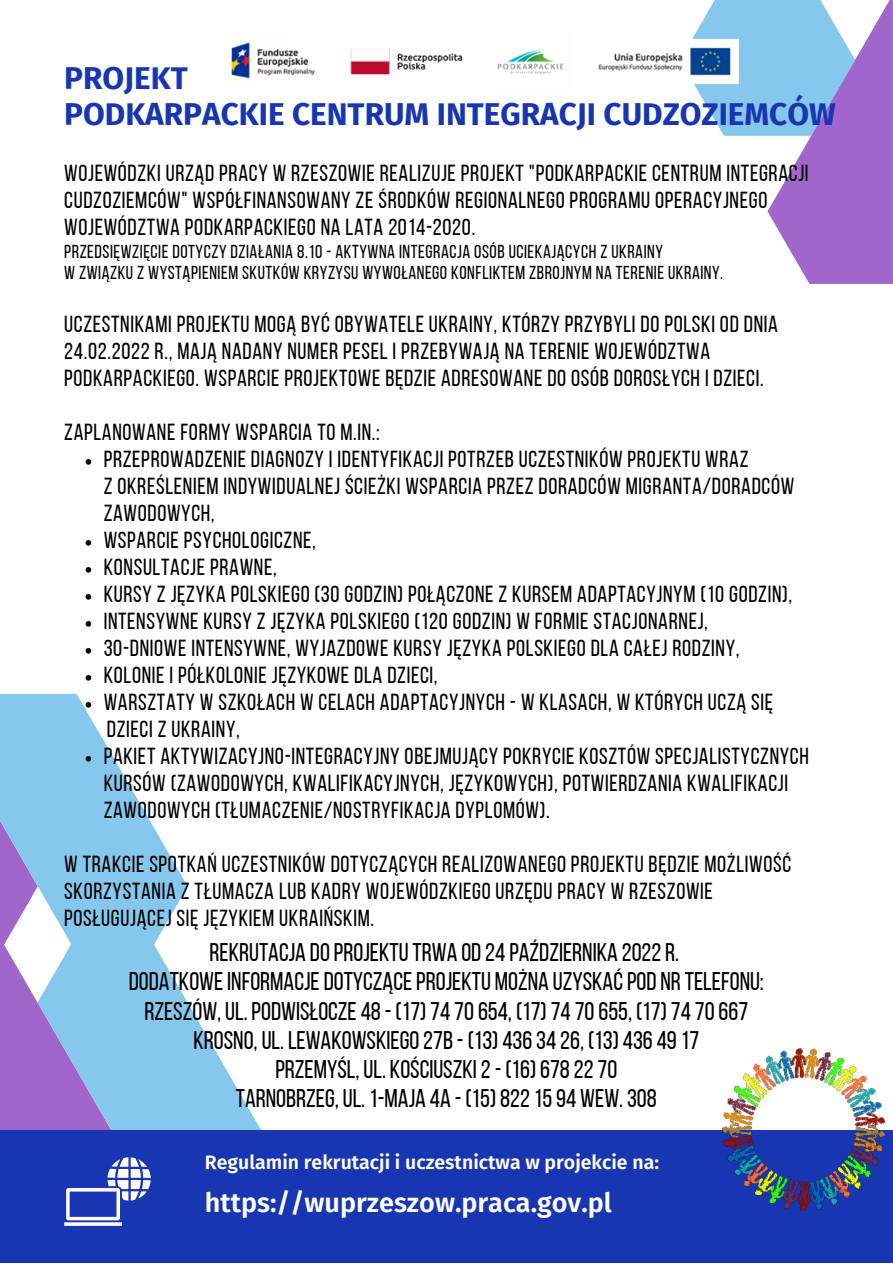
<style>
.page{position:relative;width:893px;height:1264px;background:#fff}
.page>*{position:absolute;margin:0;border:0;box-sizing:border-box;transform-origin:0 0}
.t1{font:700 31.5px/36px "Fira Sans";color:#1836b2}
.t2{font:600 27px "Fira Sans";color:#fff}
.t3{font:25.5px/29.2px "Bebas Neue";color:#000;text-align:center}
.t4{font:23.25px/27px "Bebas Neue";letter-spacing:.03em;color:#000}
.t5{font:600 19.5px "Fira Sans";color:#fff}
.t6{font:18.75px/21.3px "Bebas Neue";letter-spacing:.03em;color:#000}
</style>
<div class="page">
<svg style="left:151px;top:823px;width:37px;height:117px;fill:#86c7ed"></svg>
<svg style="left:697px;top:0;width:195px;height:283px"></svg>
<svg style="left:151px;top:940px;width:110px;height:190px;fill:#86c7ed"></svg>
<div style="left:0;top:1130px;width:892px;height:132px;background:#1836b2"></div>
<img style="left:229px;top:31px;width:509px;height:60px">
<img style="left:722px;top:1048px;width:162px;height:162px">
<svg style="left:86px;top:459px;width:5px;height:5px"></svg>
<svg style="left:86px;top:540px;width:5px;height:5px"></svg>
<svg style="left:86px;top:567px;width:5px;height:5px"></svg>
<svg style="left:86px;top:594px;width:5px;height:5px"></svg>
<svg style="left:86px;top:621px;width:5px;height:5px"></svg>
<svg style="left:86px;top:648px;width:5px;height:5px"></svg>
<svg style="left:86px;top:675px;width:5px;height:5px"></svg>
<svg style="left:0;top:694px;width:151px;height:531px"></svg>
<h1 class="t1" style="left:64px;top:61px;width:773px">PROJEKT<br>PODKARPACKIE CENTRUM INTEGRACJI CUDZOZIEMCÓW</h1>
<p class="t4" style="left:64px;top:162px;width:745px">WOJEWÓDZKI URZĄD PRACY W RZESZOWIE REALIZUJE PROJEKT "PODKARPACKIE CENTRUM INTEGRACJI<br>CUDZOZIEMCÓW" WSPÓŁFINANSOWANY ZE ŚRODKÓW REGIONALNEGO PROGRAMU OPERACYJNEGO<br>WOJEWÓDZTWA PODKARPACKIEGO NA LATA 2014-2020.</p>
<p class="t6" style="left:64px;top:242px;width:660px">PRZEDSIĘWZIĘCIE DOTYCZY DZIAŁANIA 8.10 - AKTYWNA INTEGRACJA OSÓB UCIEKAJĄCYCH Z UKRAINY<br>W ZWIĄZKU Z WYSTĄPIENIEM SKUTKÓW KRYZYSU WYWOŁANEGO KONFLIKTEM ZBROJNYM NA TERENIE UKRAINY.</p>
<p class="t4" style="left:64px;top:313px;width:715px">UCZESTNIKAMI PROJEKTU MOGĄ BYĆ OBYWATELE UKRAINY, KTÓRZY PRZYBYLI DO POLSKI OD DNIA<br>24.02.2022 R., MAJĄ NADANY NUMER PESEL I PRZEBYWAJĄ NA TERENIE WOJEWÓDZTWA<br>PODKARPACKIEGO. WSPARCIE PROJEKTOWE BĘDZIE ADRESOWANE DO OSÓB DOROSŁYCH I DZIECI.</p>
<p class="t4" style="left:64px;top:420px;width:317px">ZAPLANOWANE FORMY WSPARCIA TO M.IN.:</p>
<p class="t4" style="left:104px;top:447px;width:692px">PRZEPROWADZENIE DIAGNOZY I IDENTYFIKACJI POTRZEB UCZESTNIKÓW PROJEKTU WRAZ<br>Z OKREŚLENIEM INDYWIDUALNEJ ŚCIEŻKI WSPARCIA PRZEZ DORADCÓW MIGRANTA/DORADCÓW ZAWODOWYCH,<br>WSPARCIE PSYCHOLOGICZNE,<br>KONSULTACJE PRAWNE,<br>KURSY Z JĘZYKA POLSKIEGO (30 GODZIN) POŁĄCZONE Z KURSEM ADAPTACYJNYM (10 GODZIN), INTENSYWNE KURSY Z JĘZYKA POLSKIEGO (120 GODZIN) W FORMIE STACJONARNEJ, 30-DNIOWE INTENSYWNE, WYJAZDOWE KURSY JĘZYKA POLSKIEGO DLA CAŁEJ RODZINY, KOLONIE I PÓŁKOLONIE JĘZYKOWE DLA DZIECI,<br>WARSZTATY W SZKOŁACH W CELACH ADAPTACYJNYCH - W KLASACH, W KTÓRYCH UCZĄ SIĘ</p>
<p class="t4" style="left:104px;top:744px;width:706px">PAKIET AKTYWIZACYJNO-INTEGRACYJNY OBEJMUJĄCY POKRYCIE KOSZTÓW SPECJALISTYCZNYCH<br>KURSÓW (ZAWODOWYCH, KWALIFIKACYJNYCH, JĘZYKOWYCH), POTWIERDZANIA KWALIFIKACJI<br>ZAWODOWYCH (TŁUMACZENIE/NOSTRYFIKACJA DYPLOMÓW).</p>
<p class="t4" style="left:107px;top:717px;width:134px">DZIECI Z UKRAINY,</p>
<p class="t4" style="left:64px;top:852px;width:728px">W TRAKCIE SPOTKAŃ UCZESTNIKÓW DOTYCZĄCYCH REALIZOWANEGO PROJEKTU BĘDZIE MOŻLIWOŚĆ<br>SKORZYSTANIA Z TŁUMACZA LUB KADRY WOJEWÓDZKIEGO URZĘDU PRACY W RZESZOWIE<br>POSŁUGUJĄCEJ SIĘ JĘZYKIEM UKRAIŃSKIM.</p>
<p class="t3" style="left:129px;top:940px;width:636px">REKRUTACJA DOPROJEKTUTRWA OD24 PAŹDZIERNIKA 2022R.<br>DODATKOWEINFORMACJEDOTYCZĄCEPROJEKTU MOŻNA UZYSKAĆPOD NRTELEFONU:<br>RZESZÓW, UL. PODWISŁOCZE 48- (17)74 70654, (17)74 70655, (17)74 70667<br>KROSNO, UL. LEWAKOWSKIEGO27B- (13) 43634 26, (13) 436 4917<br>PRZEMYŚL, UL. KOŚCIUSZKI 2- (16)6782270<br>TARNOBRZEG, UL. 1-MAJA 4A - (15)8221594 WEW. 308</p>
<p class="t5" style="left:205px;top:1150px;width:455px">Regulamin rekrutacji i uczestnictwa w projekcie na:</p>
<p class="t2" style="left:205px;top:1186px;width:408px">https://wuprzeszow.praca.gov.pl</p>
</div>
